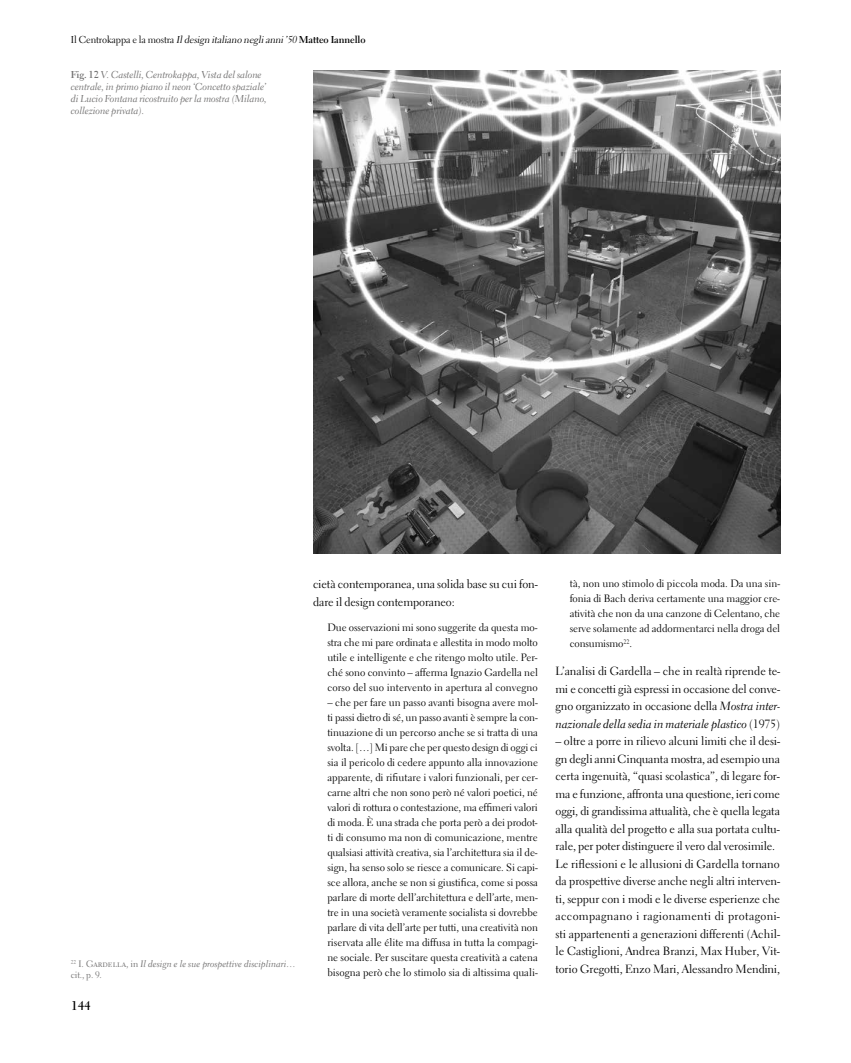
<style>
.page{position:relative;width:851px;height:1063px;background:#fff}
.page>*{position:absolute;margin:0;border:0;box-sizing:border-box;transform-origin:0 0}
.t1{font:700 12.5px "Electra LT Std";color:#000}
.t2{font:11.88px/17.5px "Electra LT Std";letter-spacing:-.005em;color:#000}
.t3{font:11.88px "Electra LT Std Cursive";letter-spacing:-.01em;color:#000}
.t4{font:10.62px/15px "Electra LT Std";letter-spacing:-.005em;color:#000;text-align:justify}
.t5{font:10px/12px "Electra LT Std Cursive";letter-spacing:-.01em;color:#706f6f}
.t6{font:italic 10px "Electra LT Std";color:#000}
.t7{font:9.38px "Electra LT Std Cursive";color:#706f6f}
.t8{font:9.38px "Electra LT Std";color:#706f6f}
.s1{font-style:normal}
.s2{font-weight:700;font-style:normal}
.s3{font-family:"Electra LT Std";font-weight:700}
.s4{font-family:"Electra LT Std"}
.s5{font-family:"Electra LT Std Cursive"}
</style>
<div class="page">
<img style="left:313px;top:71px;width:467px;height:482px">
<p class="t6" style="left:71px;top:33px;width:296px"><span class="s1">Il Centrokappa e la mostra</span> Ildesign italiano neglianni’50<span class="s2">Matteo Iannello</span></p>
<p class="t5" style="left:71px;top:69px;width:197px"><span class="s3">Fig. 12</span> V. Castelli, Centrokappa, Vista del salone centrale, in primo piano il neon ‘Concetto spaziale’ di Lucio Fontana ricostruito per la mostra (Milano, collezione privata).</p>
<p class="t7" style="left:71px;top:958px;width:226px"><sup>22</sup> <span class="s4">I. Gardella, in</span> Il design e le sue prospettive disciplinari<span class="s4">…</span></p>
<p class="t8" style="left:71px;top:969px;width:33px">cit., p. 9.</p>
<p class="t1" style="left:71px;top:998px;width:21px">144</p>
<p class="t2" style="left:313px;top:575px;width:226px">cietà contemporanea, una solida base su cui fon&shy;dare il design contemporaneo:</p>
<p class="t4" style="left:327px;top:620px;width:212px">Due osservazioni mi sono suggerite da questa mo&shy;stra che mi pare ordinata e allestita in modo molto utile e intelligente e che ritengo molto utile. Per&shy;ché sono convinto – afferma Ignazio Gardella nel corso del suo intervento in apertura al convegno</p>
<p class="t4" style="left:327px;top:695px;width:212px">– che per fare un passo avanti bisogna avere mol&shy;ti passi dietro di sé, un passo avanti è sempre la con&shy;tinuazione di un percorso anche se si tratta di una svolta. […] Mi pare che per questo design di oggi ci sia il pericolo di cedere appunto alla innovazione apparente, di rifiutare i valori funzionali, per cer&shy;carne altri che non sono però né valori poetici, né valori di rottura o contestazione, ma effimeri valori di moda. È una strada che porta però a dei prodot&shy;ti di consumo ma non di comunicazione, mentre qualsiasi attività creativa, sia l’architettura sia il de&shy;sign, ha senso solo se riesce a comunicare. Si capi&shy;sce allora, anche se non si giustifica, come si possa parlare di morte dell’architettura e dell’arte, men&shy;tre in una società veramente socialista si dovrebbe parlare di vita dell’arte per tutti, una creatività non riservata alle élite ma diffusa in tutta la compagi&shy;ne sociale. Per suscitare questa creatività a catena bisogna però che lo stimolo sia di altissima quali-</p>
<p class="t4" style="left:569px;top:576px;width:212px">tà, non uno stimolo di piccola moda. Da una sin&shy;fonia di Bach deriva certamente una maggior cre&shy;atività che non da una canzone di Celentano, che serve solamente ad addormentarci nella droga del consumismo<sup>22</sup>.</p>
<p class="t2" style="left:555px;top:663px;width:226px;text-align:justify">L’analisi di Gardella – che in realtà riprende te&shy;mi e concetti già espressi in occasione del conve&shy;gno organizzato in occasione della <span class="s5">Mostra inter-</span></p>
<p class="t3" style="left:555px;top:717px;width:226px">nazionale della sedia in materiale plastico <span class="s4">(1975)</span></p>
<p class="t2" style="left:555px;top:733px;width:226px">– oltre a porre in rilievo alcuni limiti che il desi&shy;gn degli anni Cinquanta mostra, ad esempio una certa ingenuità, “quasi scolastica”, di legare for&shy;ma e funzione, affronta una questione, ieri come oggi, di grandissima attualità, che è quella legata alla qualità del progetto e alla sua portata cultu&shy;rale, per poter distinguere il vero dal verosimile.<br>Le riflessioni e le allusioni di Gardella tornano da prospettive diverse anche negli altri interven&shy;ti, seppur con i modi e le diverse esperienze che accompagnano i ragionamenti di protagoni&shy;sti appartenenti a generazioni differenti (Achil&shy;le Castiglioni, Andrea Branzi, Max Huber, Vit&shy;torio Gregotti, Enzo Mari, Alessandro Mendini,</p>
</div>
